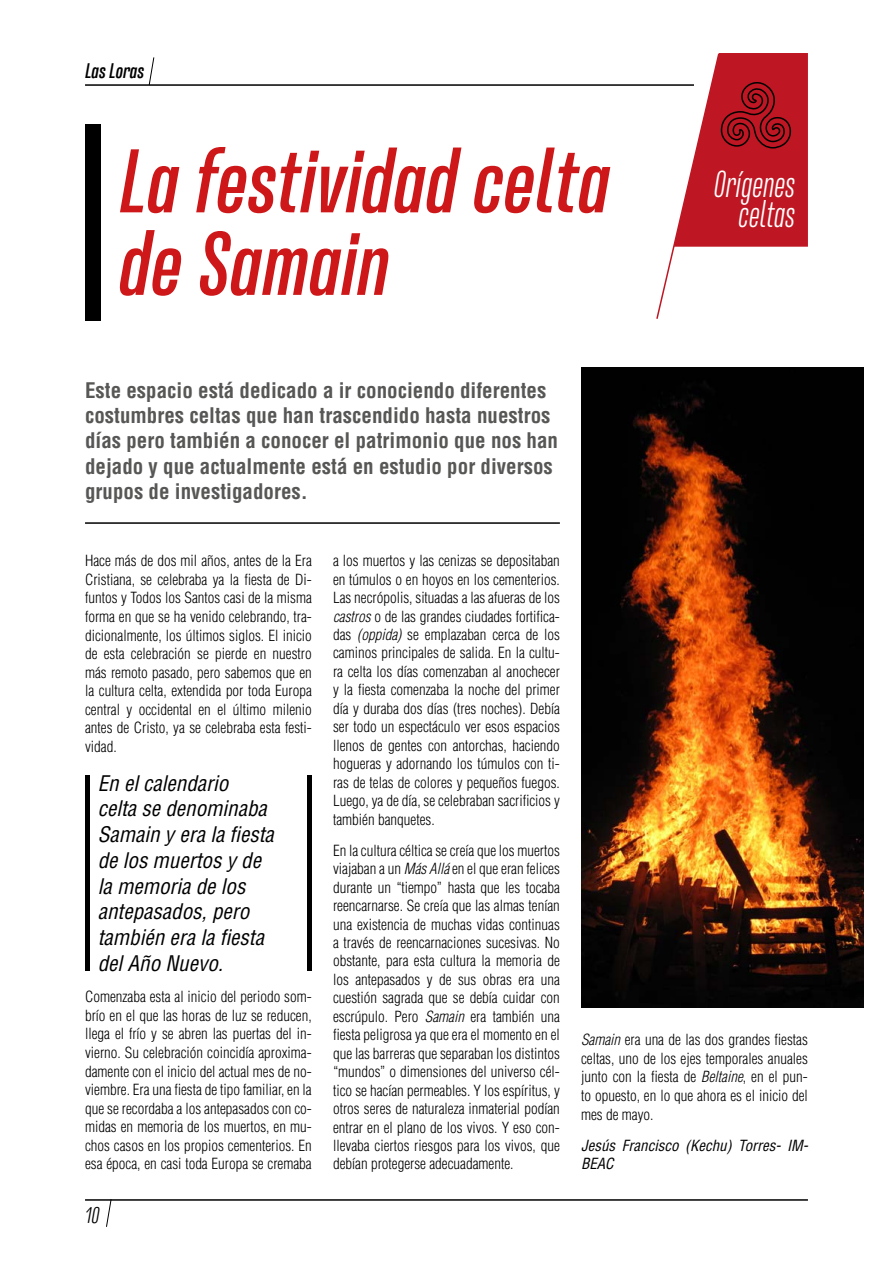
<style>
.page{position:relative;width:893px;height:1263px;background:#fff}
.page>*{position:absolute;margin:0;border:0;box-sizing:border-box;transform-origin:0 0}
.t1{font:italic 700 90px/82.5px "Naratif Condensed";color:#cd1719}
.t2{font:italic 300 37.5px/30px "Naratif Condensed";color:#fff;text-align:right;scale:.9 1}
.t3{font:italic 300 22.5px "Naratif Condensed";color:#000}
.t4{font:700 condensed 21px/25.2px "Helvetica";color:#575756}
.t5{font:italic condensed 21px/25.8px "Helvetica";color:#000}
.t6{font:italic 700 21px "Naratif Condensed";color:#000}
.t7{font:300 condensed 15px/18.5px "Helvetica";color:#000;text-align:justify}
.t8{font:italic condensed 15px/18.6px "Helvetica";color:#000}
.s1{font-style:italic}
</style>
<div class="page">
<hr style="left:85px;top:84px;width:609px;height:2px;background:#000">
<hr style="left:85px;top:1199px;width:723px;height:2px;background:#000">
<svg style="left:148px;top:57px;width:7px;height:29px"></svg>
<svg style="left:106px;top:1199px;width:6px;height:28px"></svg>
<svg style="left:656px;top:53px;width:152px;height:266px"></svg>
<div style="left:85px;top:124px;width:16px;height:196px;background:#000"></div>
<img style="left:581px;top:367px;width:282px;height:641px">
<hr style="left:85px;top:775px;width:4px;height:196px;background:#000">
<hr style="left:308px;top:775px;width:4px;height:196px;background:#000">
<hr style="left:85px;top:522px;width:475px;height:2px;background:#000">
<h3 class="t6" style="left:85px;top:59px;width:60px">Las Loras</h3>
<h1 class="t1" style="left:119px;top:140px;width:493px">La festividad celta de Samain</h1>
<p class="t4" style="left:85px;top:378px;width:475px">Este espacio está dedicado a ir conociendo diferentes costumbres celtas que han trascendido hasta nuestros días pero también a conocer el patrimonio que nos han dejado y que actualmente está en estudio por diversos grupos de investigadores.</p>
<h2 class="t2" style="left:714px;top:169px;width:92px">Orígenes celtas</h2>
<p class="t7" style="left:85px;top:551px;width:228px">Hace más de dos mil años, antes de la Era Cristiana, se celebraba ya la fiesta de Di&shy;funtos y Todos los Santos casi de la misma forma en que se ha venido celebrando, tra&shy;dicionalmente, los últimos siglos. El inicio de esta celebración se pierde en nuestro más remoto pasado, pero sabemos que en la cultura celta, extendida por toda Europa central y occidental en el último milenio antes de Cristo, ya se celebraba esta festi&shy;vidad.</p>
<h3 class="t5" style="left:98px;top:770px;width:178px">En el calendario<br>celta se denominaba<br>Samain y era la fiesta de los muertos y de la memoria de los antepasados, pero también era la fiesta del Año Nuevo.</h3>
<p class="t7" style="left:85px;top:987px;width:228px">Comenzaba esta al inicio del periodo som&shy;brío en el que las horas de luz se reducen, llega el frío y se abren las puertas del in&shy;vierno. Su celebración coincidía aproxima&shy;damente con el inicio del actual mes de no&shy;viembre. Era una fiesta de tipo familiar, en la que se recordaba a los antepasados con co&shy;midas en memoria de los muertos, en mu&shy;chos casos en los propios cementerios. En esa época, en casi toda Europa se cremaba</p>
<h3 class="t3" style="left:85px;top:1203px;width:16px">10</h3>
<p class="t7" style="left:333px;top:551px;width:228px">a los muertos y las cenizas se depositaban en túmulos o en hoyos en los cementerios.<br>Las necrópolis, situadas a las afueras de los <span class="s1">castros</span> o de las grandes ciudades fortifica&shy;das <span class="s1">(oppida)</span> se emplazaban cerca de los caminos principales de salida. En la cultu&shy;ra celta los días comenzaban al anochecer y la fiesta comenzaba la noche del primer día y duraba dos días (tres noches). Debía ser todo un espectáculo ver esos espacios llenos de gentes con antorchas, haciendo hogueras y adornando los túmulos con ti&shy;ras de telas de colores y pequeños fuegos.<br>Luego, ya de día, se celebraban sacrificios y también banquetes.</p>
<p class="t7" style="left:333px;top:841px;width:228px">En la cultura céltica se creía que los muertos viajaban a un <span class="s1">Más Allá</span> en el que eran felices durante un “tiempo” hasta que les tocaba reencarnarse. Se creía que las almas tenían una existencia de muchas vidas continuas a través de reencarnaciones sucesivas. No obstante, para esta cultura la memoria de los antepasados y de sus obras era una cuestión sagrada que se debía cuidar con escrúpulo. Pero <span class="s1">Samain</span> era también una fiesta peligrosa ya que era el momento en el que las barreras que separaban los distintos “mundos” o dimensiones del universo cél&shy;tico se hacían permeables. Y los espíritus, y otros seres de naturaleza inmaterial podían entrar en el plano de los vivos. Y eso con&shy;llevaba ciertos riesgos para los vivos, que debían protegerse adecuadamente.</p>
<p class="t7" style="left:581px;top:1030px;width:228px"><span class="s1">Samain</span> era una de las dos grandes fiestas celtas, uno de los ejes temporales anuales junto con la fiesta de <span class="s1">Beltaine</span>, en el pun&shy;to opuesto, en lo que ahora es el inicio del mes de mayo.</p>
<p class="t8" style="left:581px;top:1136px;width:229px">Jesús Francisco (Kechu) Torres- IM-<br>BEAC</p>
</div>
